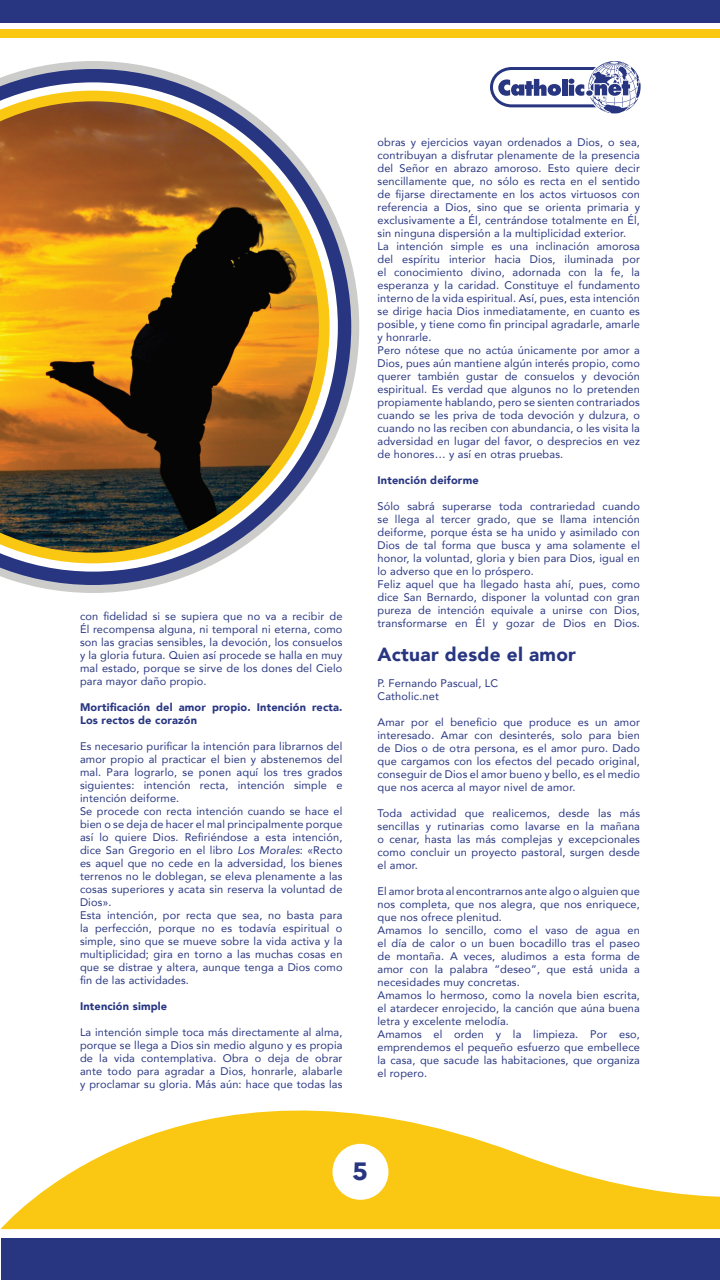
<style>
.page{position:relative;width:720px;height:1280px;background:#fff}
.page>*{position:absolute;margin:0;border:0;box-sizing:border-box;transform-origin:0 0}
.t1{font:700 25px "Avenir Next";color:#283681}
.t2{font:900 19px "Avenir";letter-spacing:.015em;color:#283681}
.t3{font:11px/13px "Avenir";letter-spacing:.015em;color:#283681}
.t4{font:900 11px/13px "Avenir";letter-spacing:.015em;color:#283681}
.s1{font-style:italic}
</style>
<div class="page">
<div style="left:0;top:0;width:720px;height:23px;background:#283681"></div>
<div style="left:0;top:29px;width:720px;height:9px;background:#fac812"></div>
<svg style="left:0;top:1110px;width:720px;height:120px;fill:#fac812"></svg>
<div style="left:1px;top:1238px;width:719px;height:42px;background:#283681"></div>
<div style="left:332px;top:1144px;width:56px;height:56px;background:#fff;border-radius:50%"></div>
<svg style="left:490px;top:61px;width:151px;height:53px"></svg>
<svg style="left:29px;top:61px;width:330px;height:532px"></svg>
<svg style="left:0;top:69px;width:351px;height:516px"></svg>
<svg style="left:0;top:82px;width:338px;height:490px"></svg>
<img style="left:0;top:101px;width:319px;height:452px">
<p class="t3" style="left:80px;top:609px;width:264px;text-align:justify">con fidelidad si se supiera que no va a recibir de Él recompensa alguna, ni temporal ni eterna, como son las gracias sensibles, la devoción, los consuelos y la gloria futura. Quien así procede se halla en muy mal estado, porque se sirve de los dones del Cielo para mayor daño propio.</p>
<p class="t4" style="left:80px;top:700px;width:264px">Mortificación del amor propio. Intención recta.<br>Los rectos de corazón</p>
<p class="t3" style="left:80px;top:739px;width:264px">Es necesario purificar la intención para librarnos del amor propio al practicar el bien y abstenemos del mal. Para lograrlo, se ponen aquí los tres grados siguientes: intención recta, intención simple e intención deiforme.<br>Se procede con recta intención cuando se hace el bien o se deja de hacer el mal principalmente porque así lo quiere Dios. Refiriéndose a esta intención, dice San Gregorio en el libro <span class="s1">Los Morales</span>: «Recto es aquel que no cede en la adversidad, los bienes terrenos no le doblegan, se eleva plenamente a las cosas superiores y acata sin reserva la voluntad de Dios».<br>Esta intención, por recta que sea, no basta para la perfección, porque no es todavía espiritual o simple, sino que se mueve sobre la vida activa y la multiplicidad; gira en torno a las muchas cosas en que se distrae y altera, aunque tenga a Dios como fin de las actividades.</p>
<p class="t4" style="left:80px;top:999px;width:89px">Intención simple</p>
<p class="t3" style="left:80px;top:1025px;width:264px;text-align:justify">La intención simple toca más directamente al alma, porque se llega a Dios sin medio alguno y es propia de la vida contemplativa. Obra o deja de obrar ante todo para agradar a Dios, honrarle, alabarle y proclamar su gloria. Más aún: hace que todas las</p>
<p class="t3" style="left:377px;top:135px;width:264px">obras y ejercicios vayan ordenados a Dios, o sea, contribuyan a disfrutar plenamente de la presencia del Señor en abrazo amoroso. Esto quiere decir sencillamente que, no sólo es recta en el sentido de fijarse directamente en los actos virtuosos con referencia a Dios, sino que se orienta primaria y exclusivamente a Él, centrándose totalmente en Él, sin ninguna dispersión a la multiplicidad exterior.<br>La intención simple es una inclinación amorosa del espíritu interior hacia Dios, iluminada por el conocimiento divino, adornada con la fe, la esperanza y la caridad. Constituye el fundamento interno de la vida espiritual. Así, pues, esta intención se dirige hacia Dios inmediatamente, en cuanto es posible, y tiene como fin principal agradarle, amarle y honrarle.<br>Pero nótese que no actúa únicamente por amor a Dios, pues aún mantiene algún interés propio, como querer también gustar de consuelos y devoción espiritual. Es verdad que algunos no lo pretenden propiamente hablando, pero se sienten contrariados cuando se les priva de toda devoción y dulzura, o cuando no las reciben con abundancia, o les visita la adversidad en lugar del favor, o desprecios en vez de honores… y así en otras pruebas.</p>
<p class="t4" style="left:377px;top:474px;width:103px">Intención deiforme</p>
<p class="t3" style="left:377px;top:499px;width:264px">Sólo sabrá superarse toda contrariedad cuando se llega al tercer grado, que se llama intención deiforme, porque ésta se ha unido y asimilado con Dios de tal forma que busca y ama solamente el honor, la voluntad, gloria y bien para Dios, igual en lo adverso que en lo próspero.<br>Feliz aquel que ha llegado hasta ahí, pues, como dice San Bernardo, disponer la voluntad con gran pureza de intención equivale a unirse con Dios, transformarse en Él y gozar de Dios en Dios.</p>
<h2 class="t2" style="left:378px;top:639px;width:200px">Actuar desde el amor</h2>
<p class="t3" style="left:378px;top:677px;width:122px">P. Fernando Pascual, LC<br>Catholic.net</p>
<p class="t3" style="left:378px;top:716px;width:264px;text-align:justify">Amar por el beneficio que produce es un amor interesado. Amar con desinterés, solo para bien de Dios o de otra persona, es el amor puro. Dado que cargamos con los efectos del pecado original, conseguir de Dios el amor bueno y bello, es el medio que nos acerca al mayor nivel de amor.</p>
<p class="t3" style="left:378px;top:807px;width:264px;text-align:justify">Toda actividad que realicemos, desde las más sencillas y rutinarias como lavarse en la mañana o cenar, hasta las más complejas y excepcionales como concluir un proyecto pastoral, surgen desde el amor.</p>
<p class="t3" style="left:378px;top:885px;width:264px">El amor brota al encontrarnos ante algo o alguien que nos completa, que nos alegra, que nos enriquece, que nos ofrece plenitud.<br>Amamos lo sencillo, como el vaso de agua en el día de calor o un buen bocadillo tras el paseo de montaña. A veces, aludimos a esta forma de amor con la palabra “deseo”, que está unida a necesidades muy concretas.<br>Amamos lo hermoso, como la novela bien escrita, el atardecer enrojecido, la canción que aúna buena letra y excelente melodía.<br>Amamos el orden y la limpieza. Por eso, emprendemos el pequeño esfuerzo que embellece la casa, que sacude las habitaciones, que organiza el ropero.</p>
<h1 class="t1" style="left:352px;top:1150px;width:18px">5</h1>
</div>
